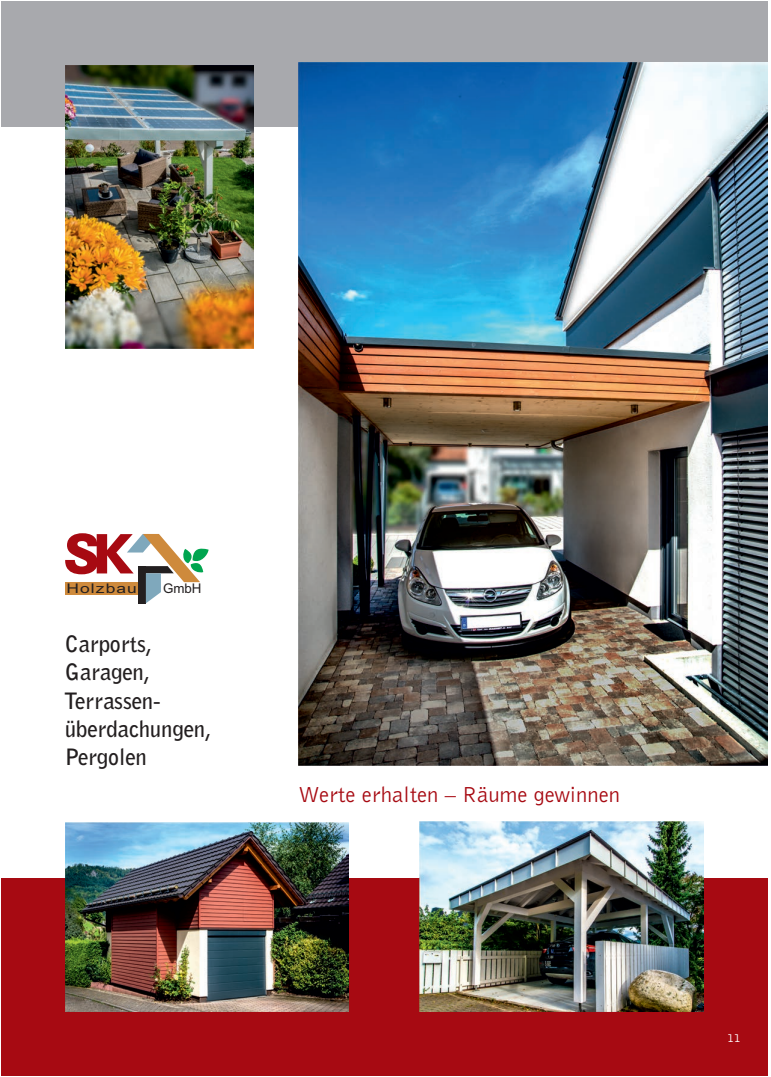
<style>
.page{position:relative;width:771px;height:1077px;background:#fff}
.page>*{position:absolute;margin:0;border:0;box-sizing:border-box;transform-origin:0 0}
.t1{font:800 59px "Corporate S";color:#a70a12}
.t2{font:700 22.5px/28.4px "Bell Gothic BT";color:#231f20}
.t3{font:22.5px "Bell Gothic BT";color:#a70a12}
.t4{font:13.38px "Arial";letter-spacing:.065em;color:#231f20;scale:1.31 1}
.t5{font:13.38px "Arial";letter-spacing:.065em;color:#231f20}
.t6{font:12.5px "Bell Gothic BT";color:#fff}
</style>
<div class="page">
<div style="left:1px;top:1px;width:766px;height:126px;background:#a8a9ad"></div>
<div style="left:2px;top:877px;width:765px;height:198px;background:#a70a12"></div>
<img style="left:419px;top:821px;width:284px;height:190px">
<img style="left:65px;top:822px;width:284px;height:189px">
<img style="left:65px;top:65px;width:188px;height:283px">
<img style="left:298px;top:63px;width:468px;height:702px">
<div style="left:65px;top:582px;width:77px;height:12px;background:#ce8a3c"></div>
<svg style="left:127px;top:534px;width:81px;height:69px"></svg>
<p class="t1" style="left:63px;top:534px;width:71px">SK</p>
<p class="t4" style="left:66px;top:583px;width:55px">Holzbau</p>
<p class="t5" style="left:163px;top:583px;width:40px">GmbH</p>
<p class="t2" style="left:65px;top:631px;width:148px">Carports,<br>Garagen,<br>Terrassen&shy;überdachungen,<br>Pergolen</p>
<p class="t3" style="left:298px;top:784px;width:323px">Werte erhalten – Räume gewinnen</p>
<p class="t6" style="left:726px;top:1032px;width:15px">11</p>
</div>
